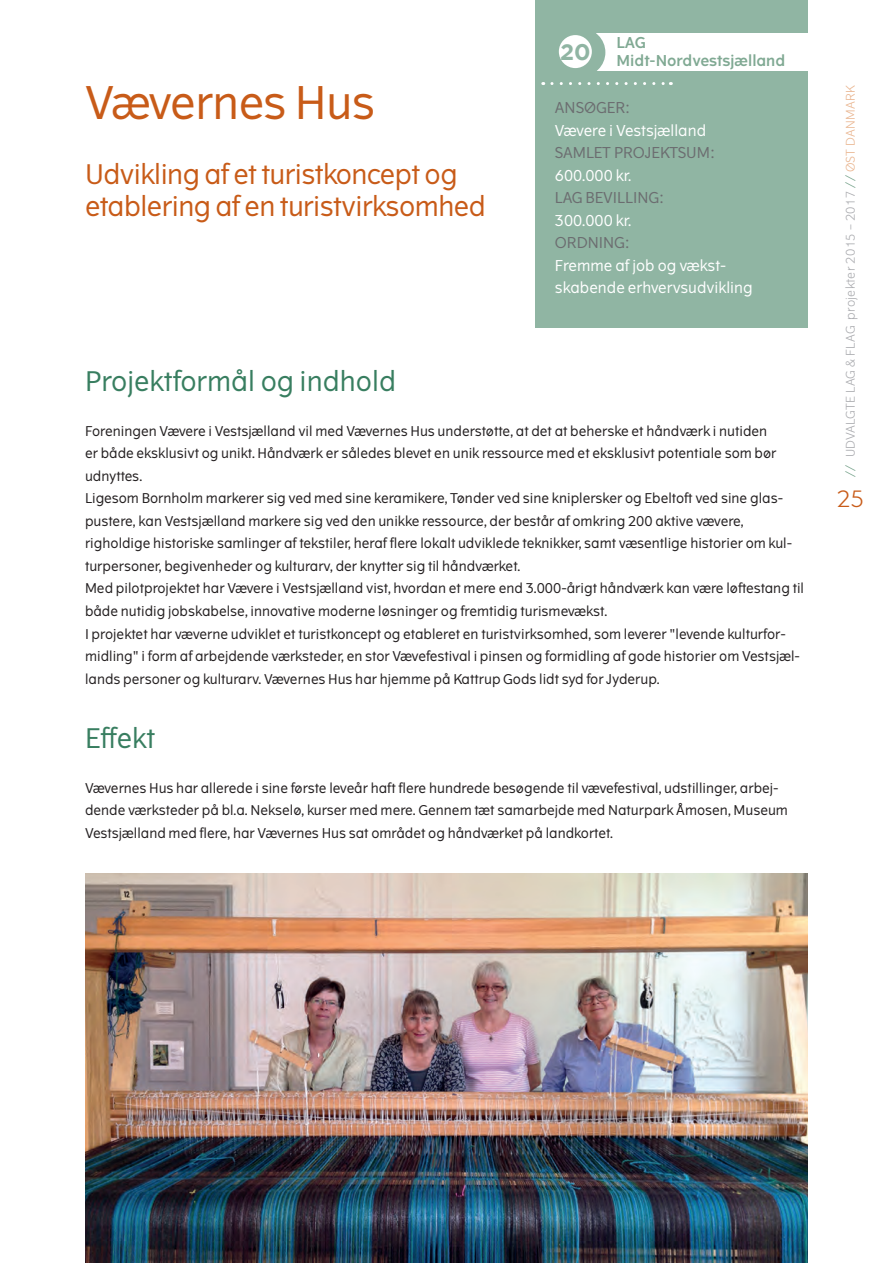
<style>
.page{position:relative;width:893px;height:1263px;background:#fff}
.page>*{position:absolute;margin:0;border:0;box-sizing:border-box;transform-origin:0 0}
.t1{font:45px "The Wave";letter-spacing:-.01em;color:#c85b18}
.t2{font:27px/32.4px "The Wave";letter-spacing:-.02em;color:#c85b18}
.t3{font:27px "The Wave";color:#387e60}
.t4{font:300 22.5px "The Wave";color:#c85b18}
.t5{font:700 22.5px "Gotham";color:#90b5a3}
.t6{font:15px/22.5px "The Wave";color:#fff}
.t7{font:15px/22.5px "The Wave";color:#6c6d70}
.t8{font:600 15px "The Wave";color:#80a993}
.t9{font:13.5px/22.5px "The Wave";color:#231f20}
.t10{font:300 12px "The Wave";letter-spacing:.03em;color:#a8a9ad}
.s1{color:#6c6d70}
.s2{color:#fff}
.s3{color:#6f9e85}
.s4{color:#e9b48e}
</style>
<div class="page">
<div style="left:536px;top:0;width:272px;height:328px;background:#90b5a3"></div>
<svg style="left:552px;top:82px;width:119px;height:3px"></svg>
<div style="left:596px;top:33px;width:222px;height:38px;background:#fff"></div>
<div style="left:557px;top:28px;width:48px;height:49px;background:#90b5a3;border-radius:50%"></div>
<div style="left:559px;top:35px;width:33px;height:33px;background:#fff;border-radius:50%"></div>
<img style="left:85px;top:874px;width:723px;height:389px">
<p class="t1" style="left:85px;top:74px;width:292px">Vævernes Hus</p>
<p class="t2" style="left:85px;top:158px;width:402px">Udvikling af et turistkoncept og etablering af en turistvirksomhed</p>
<p class="t5" style="left:560px;top:39px;width:32px">20</p>
<p class="t8" style="left:617px;top:33px;width:31px">LAG</p>
<p class="t8" style="left:617px;top:51px;width:170px">Midt-Nordvestsjælland</p>
<p class="t6" style="left:555px;top:97px;width:153px"><span class="s1">ANSØGER:<br></span>Vævere i Vestsjælland</p>
<p class="t7" style="left:555px;top:142px;width:162px">SAMLET PROJEKTSUM:</p>
<p class="t6" style="left:555px;top:164px;width:78px">600.000 kr.</p>
<p class="t7" style="left:555px;top:187px;width:111px">LAG BEVILLING:<br><span class="s2">300.000 kr.</span></p>
<p class="t7" style="left:555px;top:232px;width:77px">ORDNING:</p>
<p class="t6" style="left:555px;top:254px;width:173px">Fremme af job og vækst-</p>
<p class="t6" style="left:555px;top:277px;width:199px">skabende erhvervsudvikling</p>
<p class="t3" style="left:85px;top:364px;width:313px">Projektformål og indhold</p>
<p class="t9" style="left:85px;top:420px;width:684px">Foreningen Vævere i Vestsjælland vil med Vævernes Hus understøtte, at det at beherske et håndværk i nutiden</p>
<p class="t9" style="left:85px;top:442px;width:693px">er både eksklusivt og unikt. Håndværk er således blevet en unik ressource med et eksklusivt potentiale som bør udnyttes.</p>
<p class="t9" style="left:85px;top:487px;width:700px">Ligesom Bornholm markerer sig ved med sine keramikere, Tønder ved sine kniplersker og Ebeltoft ved sine glas-</p>
<p class="t9" style="left:85px;top:510px;width:660px">pustere, kan Vestsjælland markere sig ved den unikke ressource, der består af omkring 200 aktive vævere,</p>
<p class="t9" style="left:85px;top:532px;width:709px">righoldige historiske samlinger af tekstiler, heraf flere lokalt udviklede teknikker, samt væsentlige historier om kul&shy;turpersoner, begivenheder og kulturarv, der knytter sig til håndværket.</p>
<p class="t9" style="left:85px;top:577px;width:721px">Med pilotprojektet har Vævere i Vestsjælland vist, hvordan et mere end 3.000-årigt håndværk kan være løftestang til både nutidig jobskabelse, innovative moderne løsninger og fremtidig turismevækst.</p>
<p class="t9" style="left:85px;top:622px;width:716px">I projektet har væverne udviklet et turistkoncept og etableret en turistvirksomhed, som leverer "levende kulturfor&shy;midling" i form af arbejdende værksteder, en stor Vævefestival i pinsen og formidling af gode historier om Vestsjæl&shy;lands personer og kulturarv. Vævernes Hus har hjemme på Kattrup Gods lidt syd for Jyderup.</p>
<p class="t3" style="left:85px;top:721px;width:72px">Effekt</p>
<p class="t9" style="left:85px;top:777px;width:704px">Vævernes Hus har allerede i sine første leveår haft flere hundrede besøgende til vævefestival, udstillinger, arbej&shy;dende værksteder på bl.a. Nekselø, kurser med mere. Gennem tæt samarbejde med Naturpark Åmosen, Museum<br>Vestsjælland med flere, har Vævernes Hus sat området og håndværket på landkortet.</p>
<p class="t10" style="left:843px;top:477px;width:394px;rotate:-90deg"><span class="s3">//</span> UDVALGTE LAG &amp; FLAG projekter 2015 – 2017 <span class="s3">//</span> <span class="s4">ØST DANMARK</span></p>
<h3 class="t4" style="left:837px;top:484px;width:29px">25</h3>
</div>
